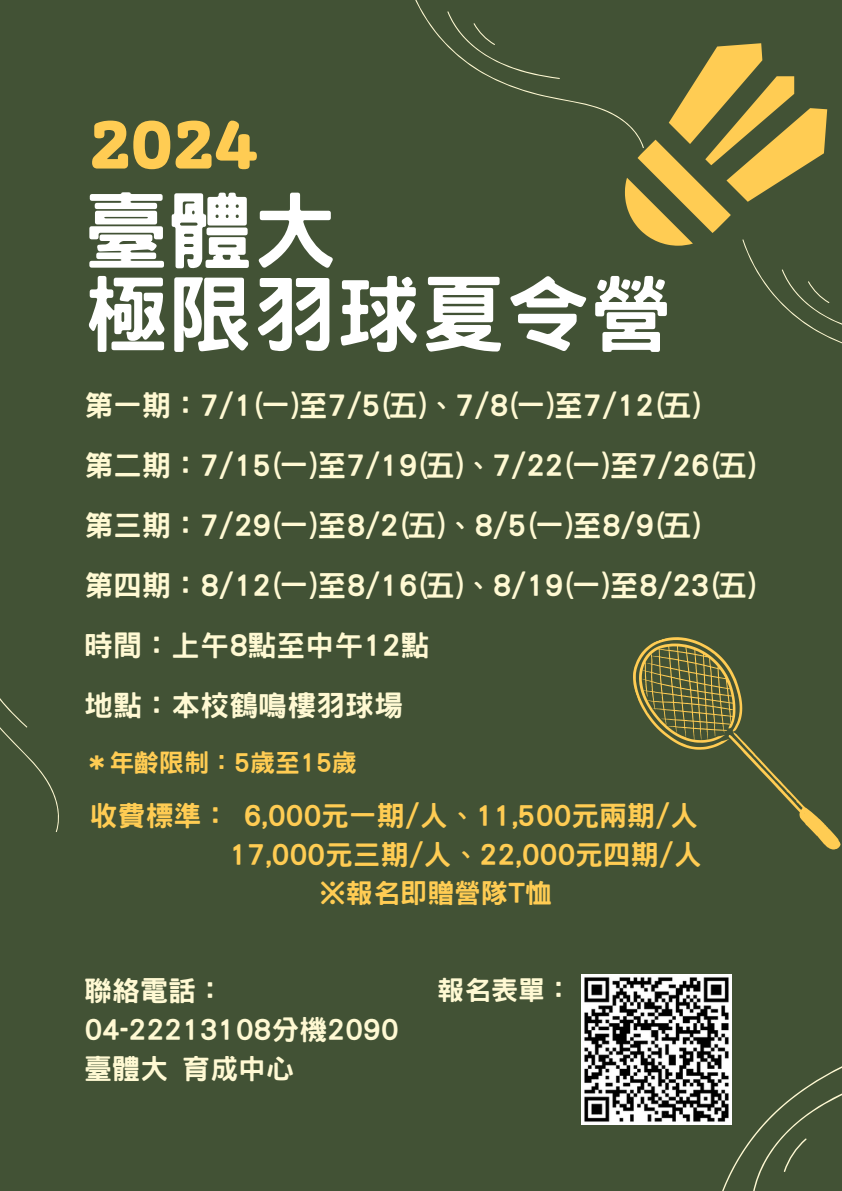
<style>
.page{position:relative;width:842px;height:1191px;background:#fff}
.page>*{position:absolute;margin:0;border:0;box-sizing:border-box;transform-origin:0 0}
.t1{font:800 84.2px/83.2px "Han Wang Hei";color:#fff}
.t2{font:700 75px "Monradok";color:#ffcc53}
.t3{font:800 29px "Han Wang Hei";color:#fff9d3}
.t4{font:800 28px/39px "Han Wang Hei";color:#ffcc53;text-align:right}
.t5{font:800 28px/39px "Han Wang Hei";color:#fff9d3}
.t6{font:800 27px "Han Wang Hei";color:#ffcc53}
.t7{font:800 27px "Han Wang Hei";color:#fff9d3}
.t8{font:800 25px "Han Wang Hei";color:#ffcc53}
</style>
<div class="page">
<div style="left:0;top:0;width:842px;height:1190px;background:#425235"></div>
<svg style="left:667px;top:1066px;width:175px;height:124px"></svg>
<svg style="left:415px;top:0;width:427px;height:344px"></svg>
<svg style="left:0;top:727px;width:59px;height:105px"></svg>
<svg style="left:0;top:698px;width:28px;height:29px"></svg>
<svg style="left:633px;top:637px;width:208px;height:213px"></svg>
<img style="left:582px;top:974px;width:150px;height:150px">
<h3 class="t2" style="left:89px;top:99px;width:171px">2024</h3>
<h3 class="t1" style="left:84px;top:189px;width:591px">臺體大<br>極限羽球夏令營</h3>
<p class="t3" style="left:84px;top:390px;width:618px">第一期：7/1(一)至7/5(五)、7/8(一)至7/12(五)</p>
<p class="t3" style="left:84px;top:450px;width:673px">第二期：7/15(一)至7/19(五)、7/22(一)至7/26(五)</p>
<h2 class="t3" style="left:84px;top:510px;width:618px">第三期：7/29(一)至8/2(五)、8/5(一)至8/9(五)</h2>
<h1 class="t3" style="left:84px;top:570px;width:673px">第四期：8/12(一)至8/16(五)、8/19(一)至8/23(五)</h1>
<p class="t3" style="left:84px;top:630px;width:347px">時間：上午8點至中午12點</p>
<h3 class="t3" style="left:84px;top:690px;width:320px">地點：本校鶴鳴樓羽球場</h3>
<h3 class="t8" style="left:84px;top:750px;width:274px">＊年齡限制：5歲至15歲</h3>
<h3 class="t4" style="left:89px;top:796px;width:614px">收費標準： 6,000元一期/人、11,500元兩期/人<br>17,000元三期/人、22,000元四期/人</h3>
<h3 class="t6" style="left:319px;top:879px;width:235px">※報名即贈營隊T恤</h3>
<p class="t5" style="left:84px;top:970px;width:141px">聯絡電話：</p>
<p class="t7" style="left:437px;top:976px;width:136px">報名表單：</p>
<p class="t5" style="left:84px;top:1009px;width:316px">04-22213108分機2090臺體大育成中心</p>
</div>
